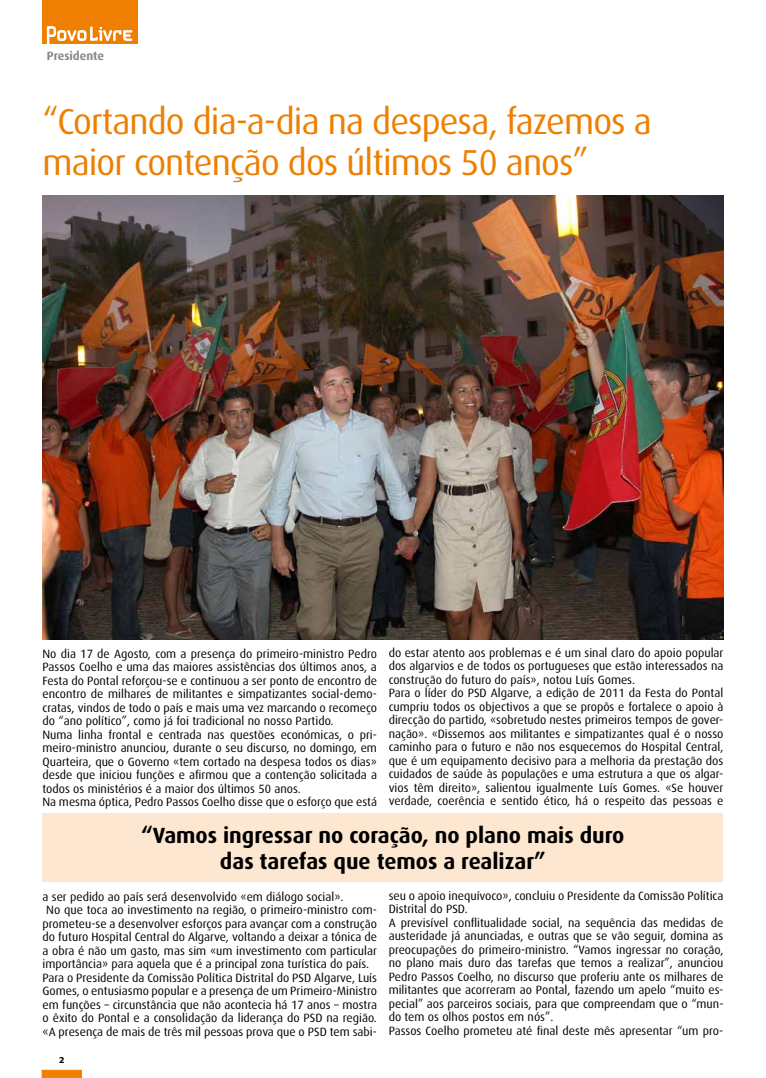
<style>
.page{position:relative;width:766px;height:1078px;background:#fff}
.page>*{position:absolute;margin:0;border:0;box-sizing:border-box;transform-origin:0 0}
.t1{font:36px/40px "Dax";letter-spacing:-.025em;color:#ee7f00}
.t2{font:700 22px/26px "Dax";color:#000;text-align:center}
.t3{font:12px/13.5px "Dax";color:#000}
.t4{font:700 12px "Dax";color:#87888a}
.t5{font:700 8px "Verdana";color:#000}
</style>
<div class="page">
<div style="left:42px;top:1069px;width:40px;height:8px;background:#ee7f00;border:1px solid #ee7f00"></div>
<div style="left:42px;top:813px;width:681px;height:68px;background:#fde7d0"></div>
<div style="left:43px;top:0;width:95px;height:44px;background:#ee7f00"></div>
<svg style="left:47px;top:26px;width:85px;height:18px"></svg>
<img style="left:43px;top:195px;width:680px;height:444px">
<p class="t4" style="left:47px;top:49px;width:59px">Presidente</p>
<h1 class="t1" style="left:43px;top:102px;width:610px">“Cortando dia-a-dia na despesa, fazemos a maior contenção dos últimos 50 anos”</h1>
<p class="t3" style="left:43px;top:646px;width:336px">No dia 17 de Agosto, com a presença do primeiro-ministro Pedro Passos Coelho e uma das maiores assistências dos últimos anos, a Festa do Pontal reforçou-se e continuou a ser ponto de encontro de encontro de milhares de militantes e simpatizantes social-demo&shy;cratas, vindos de todo o país e mais uma vez marcando o recomeço do “ano político”, como já foi tradicional no nosso Partido.<br>Numa linha frontal e centrada nas questões económicas, o pri&shy;meiro-ministro anunciou, durante o seu discurso, no domingo, em Quarteira, que o Governo «tem cortado na despesa todos os dias» desde que iniciou funções e afirmou que a contenção solicitada a todos os ministérios é a maior dos últimos 50 anos.<br>Na mesma óptica, Pedro Passos Coelho disse que o esforço que está</p>
<p class="t3" style="left:388px;top:645px;width:336px">do estar atento aos problemas e é um sinal claro do apoio popular dos algarvios e de todos os portugueses que estão interessados na construção do futuro do país», notou Luís Gomes.<br>Para o líder do PSD Algarve, a edição de 2011 da Festa do Pontal cumpriu todos os objectivos a que se propôs e fortalece o apoio à direcção do partido, «sobretudo nestes primeiros tempos de gover&shy;nação». «Dissemos aos militantes e simpatizantes qual é o nosso caminho para o futuro e não nos esquecemos do Hospital Central, que é um equipamento decisivo para a melhoria da prestação dos cuidados de saúde às populações e uma estrutura a que os algar&shy;vios têm direito», salientou igualmente Luís Gomes. «Se houver verdade, coerência e sentido ético, há o respeito das pessoas e</p>
<h2 class="t2" style="left:141px;top:822px;width:484px">“Vamos ingressar no coração, no plano mais duro das tarefas que temos a realizar”</h2>
<p class="t3" style="left:43px;top:889px;width:302px">a ser pedido ao país será desenvolvido «em diálogo social».</p>
<p class="t3" style="left:46px;top:903px;width:332px">No que toca ao investimento na região, o primeiro-ministro com-</p>
<p class="t3" style="left:43px;top:916px;width:336px">prometeu-se a desenvolver esforços para avançar com a construção</p>
<p class="t3" style="left:43px;top:930px;width:336px">do futuro Hospital Central do Algarve, voltando a deixar a tónica de</p>
<p class="t3" style="left:43px;top:943px;width:336px">a obra é não um gasto, mas sim «um investimento com particular</p>
<p class="t3" style="left:43px;top:957px;width:328px">importância» para aquela que é a principal zona turística do país.</p>
<p class="t3" style="left:43px;top:970px;width:336px">Para o Presidente da Comissão Política Distrital do PSD Algarve, Luís</p>
<p class="t3" style="left:43px;top:984px;width:336px">Gomes, o entusiasmo popular e a presença de um Primeiro-Ministro</p>
<p class="t3" style="left:43px;top:997px;width:336px">em funções – circunstância que não acontecia há 17 anos – mostra</p>
<p class="t3" style="left:43px;top:1011px;width:336px">o êxito do Pontal e a consolidação da liderança do PSD na região.</p>
<p class="t3" style="left:43px;top:1024px;width:336px">«A presença de mais de três mil pessoas prova que o PSD tem sabi-</p>
<p class="t5" style="left:59px;top:1054px;width:7px">2</p>
<p class="t3" style="left:388px;top:888px;width:336px">seu o apoio inequívoco», concluiu o Presidente da Comissão Política Distrital do PSD.<br>A previsível conflitualidade social, na sequência das medidas de austeridade já anunciadas, e outras que se vão seguir, domina as preocupações do primeiro-ministro. “Vamos ingressar no coração, no plano mais duro das tarefas que temos a realizar”, anunciou Pedro Passos Coelho, no discurso que proferiu ante os milhares de militantes que acorreram ao Pontal, fazendo um apelo “muito es&shy;pecial” aos parceiros sociais, para que compreendam que o “mun&shy;do tem os olhos postos em nós”.<br>Passos Coelho prometeu até final deste mês apresentar “um pro-</p>
</div>
